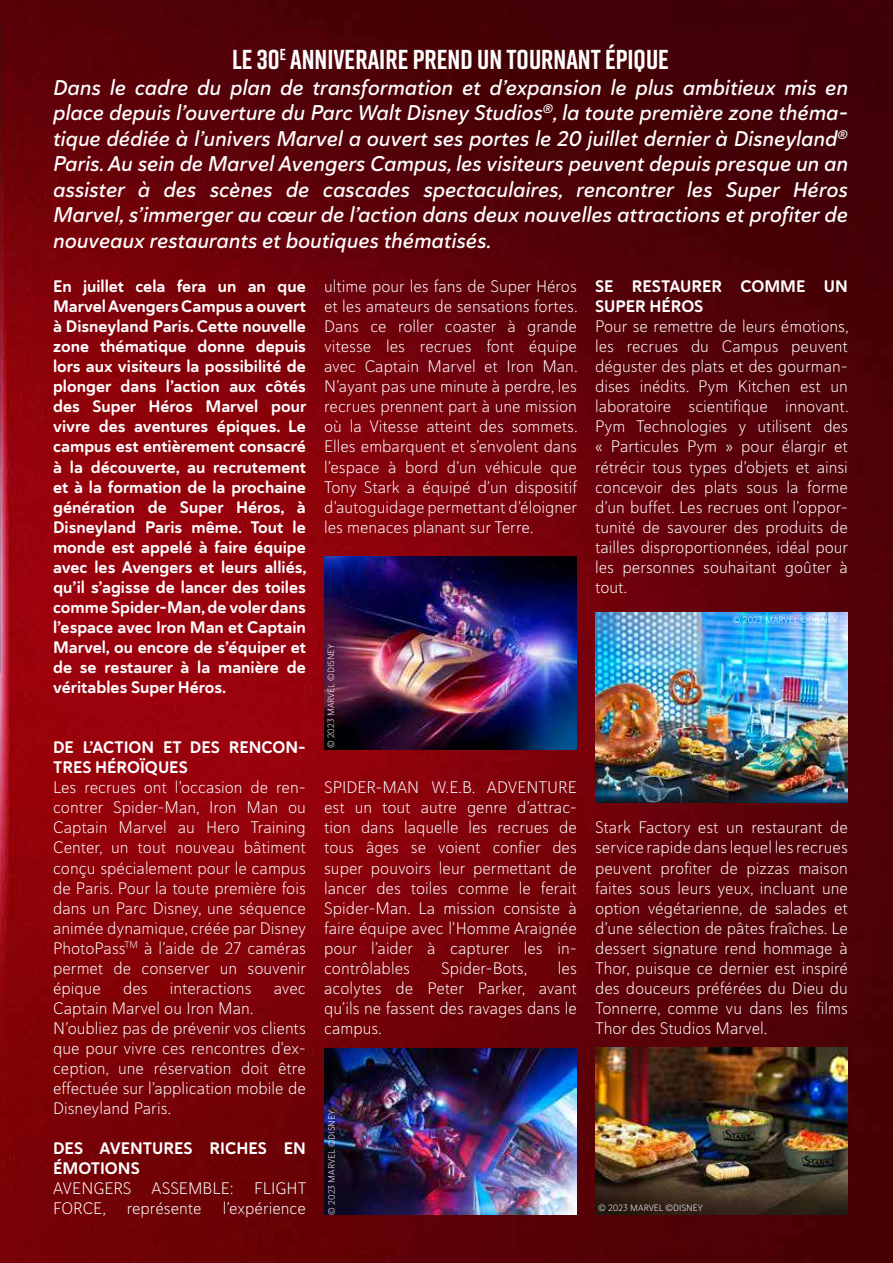
<style>
.page{position:relative;width:893px;height:1263px;background:#fff}
.page>*{position:absolute;margin:0;border:0;box-sizing:border-box;transform-origin:0 0}
.t1{font:700 27.3px "Rift";color:#fff}
.t2{font:21.3px/25.5px "Haboro Soft Nor Dem It";color:#fff;text-align:justify}
.t3{font:16.65px/20.1px "Haboro Soft Nor Lig";color:#fff;text-align:justify}
.t4{font:16.65px/20.1px "Haboro Soft Nor Bol";color:#fff}
.t5{font:9.15px "Haboro Soft Nor Lig";color:#fff}
</style>
<div class="page">
<img style="left:1px;top:0;width:892px;height:1263px">
<img style="left:324px;top:1049px;width:253px;height:166px">
<img style="left:324px;top:557px;width:253px;height:192px">
<img style="left:595px;top:613px;width:253px;height:189px">
<img style="left:595px;top:1047px;width:253px;height:168px">
<img style="left:0;top:23px;width:1px;height:650px">
<img style="left:0;top:672px;width:1px;height:472px">
<img style="left:0;top:934px;width:1px;height:329px">
<img style="left:0;top:1px;width:1px;height:203px">
<h1 class="t1" style="left:232px;top:40px;width:438px">LE 30<sup>E</sup> ANNIVERAIRE PREND UN TOURNANT ÉPIQUE</h1>
<p class="t2" style="left:53px;top:75px;width:796px">Dans le cadre du plan de transformation et d’expansion le plus ambitieux mis en place depuis l’ouverture du Parc Walt Disney Studios<sup>®</sup>, la toute première zone théma&shy;tique dédiée à l’univers Marvel a ouvert ses portes le 20 juillet dernier à Disneyland<sup>® </sup>Paris. Au sein de Marvel Avengers Campus, les visiteurs peuvent depuis presque un an assister à des scènes de cascades spectaculaires, rencontrer les Super Héros Marvel, s’immerger au cœur de l’action dans deux nouvelles attractions et profiter de nouveaux restaurants et boutiques thématisés.</p>
<p class="t3" style="left:324px;top:276px;width:255px">ultime pour les fans de Super Héros et les amateurs de sensations fortes.<br>Dans ce roller coaster à grande vitesse les recrues font équipe avec Captain Marvel et Iron Man.<br>N’ayant pas une minute à perdre, les recrues prennent part à une mission où la Vitesse atteint des sommets.<br>Elles embarquent et s’envolent dans l’espace à bord d’un véhicule que Tony Stark a équipé d’un dispositif d’autoguidage permettant d’éloigner les menaces planant sur Terre.</p>
<p class="t4" style="left:53px;top:276px;width:255px;text-align:justify">En juillet cela fera un an que Marvel Avengers Campus a ouvert à Disneyland Paris. Cette nouvelle zone thématique donne depuis lors aux visiteurs la possibilité de plonger dans l’action aux côtés des Super Héros Marvel pour vivre des aventures épiques. Le campus est entièrement consacré à la découverte, au recrutement et à la formation de la prochaine génération de Super Héros, à Disneyland Paris même. Tout le monde est appelé à faire équipe avec les Avengers et leurs alliés, qu’il s’agisse de lancer des toiles comme Spider-Man, de voler dans l’espace avec Iron Man et Captain Marvel, ou encore de s’équiper et de se restaurer à la manière de véritables Super Héros.</p>
<p class="t4" style="left:595px;top:276px;width:254px">SE RESTAURER COMME UN<br>SUPER HÉROS</p>
<p class="t3" style="left:595px;top:316px;width:255px">Pour se remettre de leurs émotions, les recrues du Campus peuvent déguster des plats et des gourman&shy;dises inédits. Pym Kitchen est un laboratoire scientifique innovant.<br>Pym Technologies y utilisent des « Particules Pym » pour élargir et rétrécir tous types d’objets et ainsi concevoir des plats sous la forme d’un buffet. Les recrues ont l’oppor&shy;tunité de savourer des produits de tailles disproportionnées, idéal pour les personnes souhaitant goûter à tout.</p>
<p class="t5" style="left:733px;top:614px;width:106px">© 2023 MARVEL ©DISNEY</p>
<p class="t5" style="left:325px;top:748px;width:106px;rotate:-90deg">© 2023 MARVEL ©DISNEY</p>
<p class="t4" style="left:53px;top:737px;width:254px">DE L’ACTION ET DES RENCON-<br>TRES HÉROÏQUES</p>
<p class="t3" style="left:53px;top:777px;width:255px">Les recrues ont l’occasion de ren&shy;contrer Spider-Man, Iron Man ou Captain Marvel au Hero Training Center, un tout nouveau bâtiment conçu spécialement pour le campus de Paris. Pour la toute première fois dans un Parc Disney, une séquence animée dynamique, créée par Disney PhotoPass<sup>TM</sup> à l’aide de 27 caméras permet de conserver un souvenir épique</p>
<p class="t3" style="left:324px;top:777px;width:254px">SPIDER-MAN W.E.B. ADVENTURE est un tout autre genre d’attrac&shy;tion dans laquelle les recrues de tous âges se voient confier des super pouvoirs leur permettant de lancer des toiles comme le ferait Spider-Man. La mission consiste à faire équipe avec l’Homme Araignée pour l’aider à capturer les in&shy;contrôlables</p>
<p class="t3" style="left:595px;top:817px;width:254px">Stark Factory est un restaurant de service rapide dans lequel les recrues peuvent profiter de pizzas maison faites sous leurs yeux, incluant une option végétarienne, de salades et d’une sélection de pâtes fraîches. Le dessert signature rend hommage à Thor, puisque ce dernier est inspiré des douceurs préférées du Dieu du Tonnerre, comme vu dans les films Thor des Studios Marvel.</p>
<p class="t3" style="left:324px;top:958px;width:254px;text-indent:234px">les acolytes de Peter Parker, avant qu’ils ne fassent des ravages dans le campus.</p>
<p class="t3" style="left:441px;top:958px;width:88px">Spider-Bots,</p>
<p class="t3" style="left:123px;top:978px;width:26px">des</p>
<p class="t3" style="left:170px;top:978px;width:83px">interactions</p>
<p class="t3" style="left:274px;top:978px;width:34px">avec</p>
<p class="t3" style="left:53px;top:998px;width:254px;text-align:left">Captain Marvel ou Iron Man.<br>N’oubliez pas de prévenir vos clients que pour vivre ces rencontres d’ex&shy;ception, une réservation doit être effectuée sur l’application mobile de<br>Disneyland Paris.</p>
<p class="t4" style="left:53px;top:1138px;width:254px">DES AVENTURES RICHES EN<br>ÉMOTIONS</p>
<p class="t3" style="left:53px;top:1178px;width:255px">AVENGERS ASSEMBLE: FLIGHT<br>FORCE, représente</p>
<p class="t5" style="left:326px;top:1215px;width:106px;rotate:-90deg">© 2023 MARVEL ©DISNEY</p>
<p class="t3" style="left:223px;top:1198px;width:84px">l’expérience</p>
<p class="t5" style="left:598px;top:1201px;width:106px">© 2023 MARVEL ©DISNEY</p>
</div>
